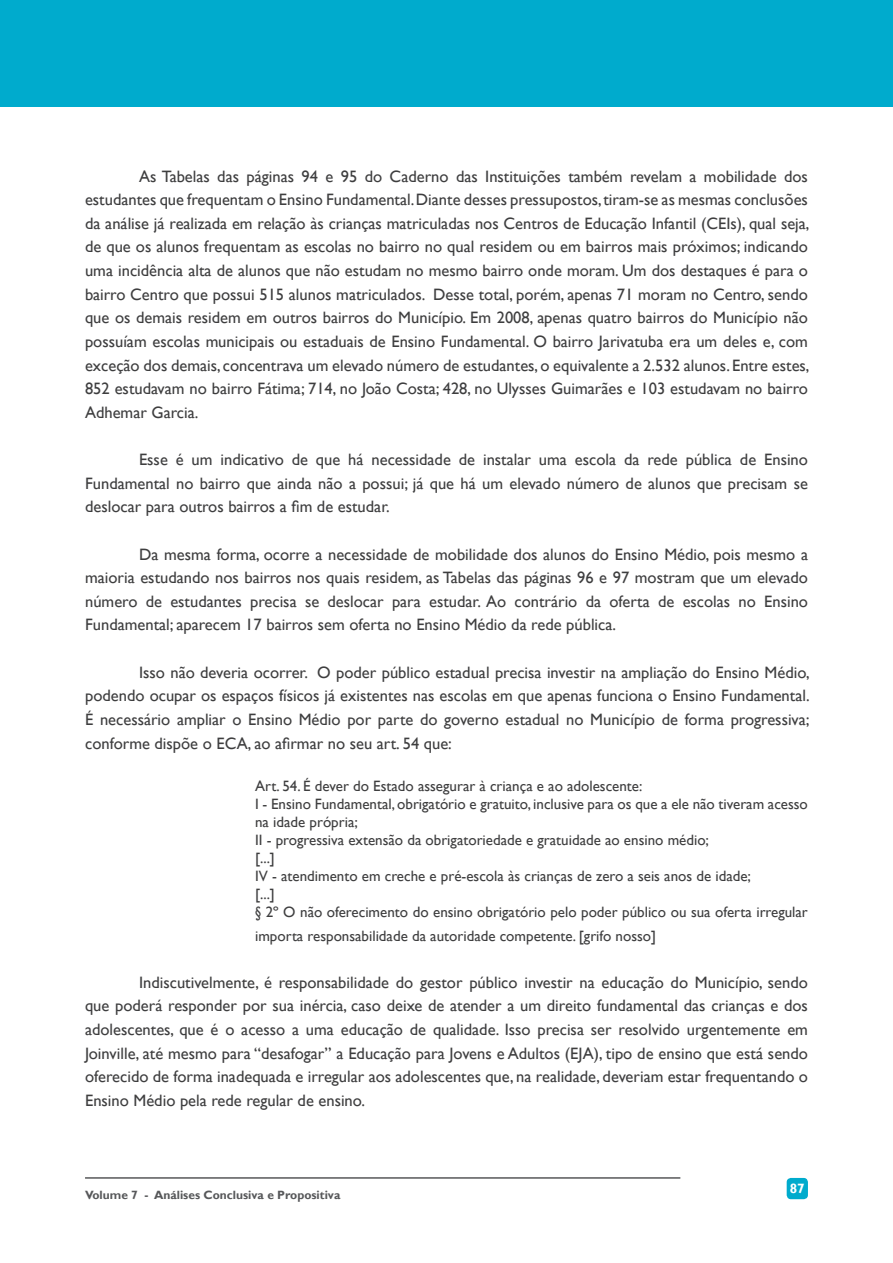
<style>
.page{position:relative;width:893px;height:1263px;background:#fff}
.page>*{position:absolute;margin:0;border:0;box-sizing:border-box;transform-origin:0 0}
.t1{font:16.5px/23.7px "Gill Sans";color:#3e3e3f;text-align:justify}
.t2{font:15px/18px "Gill Sans";color:#3e3e3f}
.t3{font:700 13.5px "Gill Sans";color:#fff}
.t4{font:700 12px "Gill Sans";color:#57585a}
</style>
<div class="page">
<div style="left:787px;top:1178px;width:21px;height:21px;background:#00abcd;border-radius:4px"></div>
<div style="left:0;top:0;width:893px;height:106px;background:#00abcd"></div>
<hr style="left:85px;top:1177px;width:595px;height:2px;background:#57585a">
<p class="t1" style="left:85px;top:164px;width:726px;text-indent:54px">As Tabelas das páginas 94 e 95 do Caderno das Instituições também revelam a mobilidade dos estudantes que frequentam o Ensino Fundamental. Diante desses pressupostos, tiram-se as mesmas conclusões da análise já realizada em relação às crianças matriculadas nos Centros de Educação Infantil (CEIs), qual seja, de que os alunos frequentam as escolas no bairro no qual residem ou em bairros mais próximos; indicando uma incidência alta de alunos que não estudam no mesmo bairro onde moram. Um dos destaques é para o bairro Centro que possui 515 alunos matriculados. Desse total, porém, apenas 71 moram no Centro, sendo que os demais residem em outros bairros do Município. Em 2008, apenas quatro bairros do Município não possuíam escolas municipais ou estaduais de Ensino Fundamental. O bairro Jarivatuba era um deles e, com exceção dos demais, concentrava um elevado número de estudantes, o equivalente a 2.532 alunos. Entre estes, 852 estudavam no bairro Fátima; 714, no João Costa; 428, no Ulysses Guimarães e 103 estudavam no bairro Adhemar Garcia.</p>
<p class="t1" style="left:85px;top:448px;width:724px;text-indent:54px">Esse é um indicativo de que há necessidade de instalar uma escola da rede pública de Ensino Fundamental no bairro que ainda não a possui; já que há um elevado número de alunos que precisam se deslocar para outros bairros a fim de estudar.</p>
<p class="t1" style="left:85px;top:542px;width:724px;text-indent:54px">Da mesma forma, ocorre a necessidade de mobilidade dos alunos do Ensino Médio, pois mesmo a maioria estudando nos bairros nos quais residem, as Tabelas das páginas 96 e 97 mostram que um elevado número de estudantes precisa se deslocar para estudar. Ao contrário da oferta de escolas no Ensino Fundamental; aparecem 17 bairros sem oferta no Ensino Médio da rede pública.</p>
<p class="t1" style="left:85px;top:661px;width:726px;text-indent:54px">Isso não deveria ocorrer. O poder público estadual precisa investir na ampliação do Ensino Médio, podendo ocupar os espaços físicos já existentes nas escolas em que apenas funciona o Ensino Fundamental.<br>É necessário ampliar o Ensino Médio por parte do governo estadual no Município de forma progressiva; conforme dispõe o ECA, ao afirmar no seu art. 54 que:</p>
<p class="t2" style="left:255px;top:777px;width:554px">Art. 54. É dever do Estado assegurar à criança e ao adolescente:<br>I - Ensino Fundamental, obrigatório e gratuito, inclusive para os que a ele não tiveram acesso na idade própria;<br>II - progressiva extensão da obrigatoriedade e gratuidade ao ensino médio;<br>[...]<br>IV - atendimento em creche e pré-escola às crianças de zero a seis anos de idade;<br>[...]<br>§ 2º O não oferecimento do ensino obrigatório pelo poder público ou sua oferta irregular</p>
<p class="t2" style="left:255px;top:927px;width:403px">importa responsabilidade da autoridade competente. [grifo nosso]</p>
<p class="t1" style="left:85px;top:971px;width:724px;text-indent:54px">Indiscutivelmente, é responsabilidade do gestor público investir na educação do Município, sendo que poderá responder por sua inércia, caso deixe de atender a um direito fundamental das crianças e dos adolescentes, que é o acesso a uma educação de qualidade. Isso precisa ser resolvido urgentemente em Joinville, até mesmo para “desafogar” a Educação para Jovens e Adultos (EJA), tipo de ensino que está sendo oferecido de forma inadequada e irregular aos adolescentes que, na realidade, deveriam estar frequentando o Ensino Médio pela rede regular de ensino.</p>
<p class="t4" style="left:85px;top:1188px;width:257px">Volume 7 - Análises Conclusiva e Propositiva</p>
<p class="t3" style="left:790px;top:1180px;width:16px">87</p>
</div>
